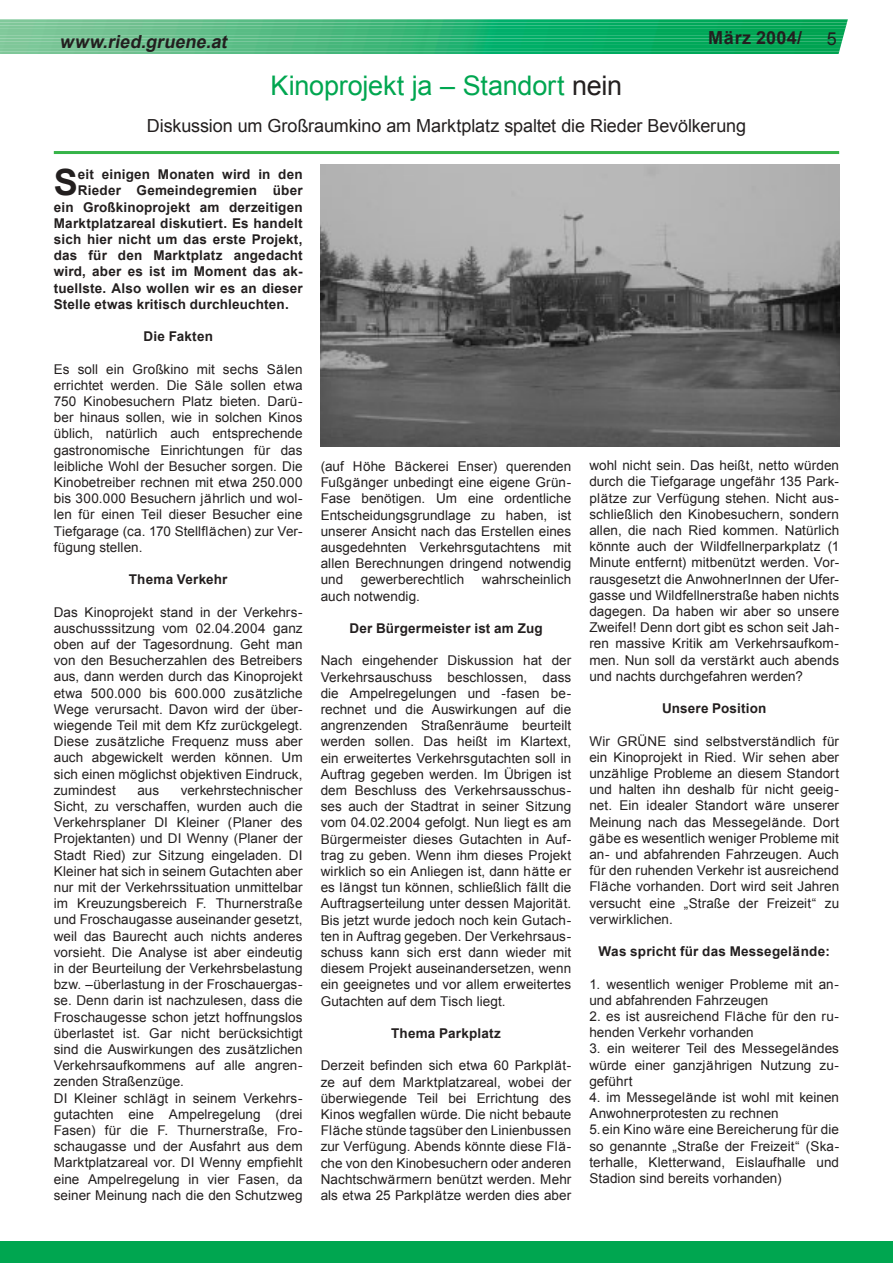
<style>
.page{position:relative;width:893px;height:1263px;background:#fff}
.page>*{position:absolute;margin:0;border:0;box-sizing:border-box;transform-origin:0 0}
.t1{font:700 36.15px "Arial";color:#231f1f}
.t2{font:27px "Arial";letter-spacing:-.01em;color:#00a650}
.t3{font:18px "Arial";letter-spacing:-.01em;color:#231f1f}
.t4{font:italic 700 18px "Arial";color:#231f1f}
.t5{font:700 18px "Arial";letter-spacing:.01em;color:#231f1f}
.t6{font:13.5px/16.2px "Arial";letter-spacing:.005em;color:#231f1f;text-align:justify}
.t7{font:700 13.5px "Arial";letter-spacing:.015em;color:#231f1f}
.s1{color:#231f1f}
</style>
<div class="page">
<img style="left:0;top:19px;width:847px;height:35px">
<div style="left:0;top:1242px;width:892px;height:21px;background:#00a650"></div>
<hr style="left:54px;top:151px;width:785px;height:3px;background:#37b449">
<img style="left:321px;top:164px;width:518px;height:283px">
<h3 class="t4" style="left:60px;top:31px;width:172px">www.ried.gruene.at</h3>
<h3 class="t5" style="left:708px;top:28px;width:95px">M‰rz 2004/</h3>
<h3 class="t3" style="left:826px;top:28px;width:12px">5</h3>
<h2 class="t2" style="left:270px;top:71px;width:353px">Kinoprojekt ja ñ Standort <span class="s1">nein</span></h2>
<h3 class="t3" style="left:147px;top:116px;width:600px">Diskussion um Groflraumkino am Marktplatz spaltet die Rieder Bevˆlkerung</h3>
<h1 class="t1" style="left:54px;top:163px;width:26px">S</h1>
<p class="t7" style="left:78px;top:167px;width:226px">eit einigen Monaten wird in den</p>
<p class="t7" style="left:78px;top:183px;width:226px">Rieder Gemeindegremien ¸ber</p>
<p class="t7" style="left:54px;top:199px;width:250px">ein Groflkinoprojekt am derzeitigen</p>
<p class="t7" style="left:54px;top:216px;width:250px">Marktplatzareal diskutiert. Es handelt</p>
<p class="t7" style="left:54px;top:232px;width:250px">sich hier nicht um das erste Projekt,</p>
<p class="t7" style="left:54px;top:248px;width:250px">das f¸r den Marktplatz angedacht</p>
<p class="t7" style="left:54px;top:264px;width:250px">wird, aber es ist im Moment das ak-</p>
<p class="t7" style="left:54px;top:280px;width:250px">tuellste. Also wollen wir es an dieser</p>
<p class="t7" style="left:54px;top:297px;width:236px">Stelle etwas kritisch durchleuchten.</p>
<p class="t7" style="left:143px;top:329px;width:71px">Die Fakten</p>
<p class="t6" style="left:54px;top:361px;width:250px">Es soll ein Groflkino mit sechs S‰len errichtet werden. Die S‰le sollen etwa 750 Kinobesuchern Platz bieten. Dar¸- ber hinaus sollen, wie in solchen Kinos ¸blich, nat¸rlich auch entsprechende gastronomische Einrichtungen f¸r das leibliche Wohl der Besucher sorgen. Die Kinobetreiber rechnen mit etwa 250.000 bis 300.000 Besuchern j‰hrlich und wol&shy;len f¸r einen Teil dieser Besucher eine Tiefgarage (ca. 170 Stellfl‰chen) zur Ver&shy;f¸gung stellen.</p>
<p class="t7" style="left:129px;top:572px;width:100px">Thema Verkehr</p>
<p class="t6" style="left:54px;top:604px;width:250px">Das Kinoprojekt stand in der Verkehrs&shy;auschusssitzung vom 02.04.2004 ganz oben auf der Tagesordnung. Geht man von den Besucherzahlen des Betreibers aus, dann werden durch das Kinoprojekt etwa 500.000 bis 600.000 zus‰tzliche Wege verursacht. Davon wird der ¸ber&shy;wiegende Teil mit dem Kfz zur¸ckgelegt.<br>Diese zus‰tzliche Frequenz muss aber auch abgewickelt werden kˆnnen. Um sich einen mˆglichst objektiven Eindruck, zumindest</p>
<p class="t6" style="left:54px;top:782px;width:250px;text-align:left;text-indent:127px">verkehrstechnischer Sicht, zu verschaffen, wurden auch die Verkehrsplaner DI Kleiner (Planer des Projektanten) und DI Wenny (Planer der Stadt Ried) zur Sitzung eingeladen. DI Kleiner hat sich in seinem Gutachten aber nur mit der Verkehrssituation unmittelbar im Kreuzungsbereich F. Thurnerstrafle und Froschaugasse auseinander gesetzt, weil das Baurecht auch nichts anderes vorsieht. Die Analyse ist aber eindeutig in der Beurteilung der Verkehrsbelastung bzw. ñ¸berlastung in der Froschauergas&shy;se. Denn darin ist nachzulesen, dass die Froschaugesse schon jetzt hoffnungslos ¸berlastet ist. Gar nicht ber¸cksichtigt sind die Auswirkungen des zus‰tzlichen Verkehrsaufkommens auf alle angren&shy;zenden Straflenz¸ge.<br>DI Kleiner schl‰gt in seinem Verkehrs&shy;gutachten eine Ampelregelung (drei Fasen) f¸r die F. Thurnerstrafle, Fro&shy;schaugasse und der Ausfahrt aus dem Marktplatzareal vor. DI Wenny empfiehlt eine Ampelregelung in vier Fasen, da seiner Meinung nach die den Schutzweg</p>
<p class="t6" style="left:137px;top:782px;width:23px">aus</p>
<p class="t6" style="left:321px;top:458px;width:252px">(auf Hˆhe B‰ckerei Enser) querenden Fuflg‰nger unbedingt eine eigene Gr¸n-Fase benˆtigen. Um eine ordentliche Entscheidungsgrundlage zu haben, ist unserer Ansicht nach das Erstellen eines ausgedehnten Verkehrsgutachtens mit allen Berechnungen dringend notwendig und</p>
<p class="t6" style="left:361px;top:572px;width:105px">gewerberechtlich</p>
<p class="t6" style="left:482px;top:572px;width:91px">wahrscheinlich</p>
<p class="t6" style="left:321px;top:588px;width:101px">auch notwendig.</p>
<p class="t7" style="left:349px;top:621px;width:195px">Der B¸rgermeister ist am Zug</p>
<p class="t6" style="left:321px;top:653px;width:252px">Nach eingehender Diskussion hat der Verkehrsauschuss beschlossen, dass die Ampelregelungen und -fasen be&shy;rechnet und die Auswirkungen auf die angrenzenden Straflenr‰ume beurteilt werden sollen. Das heiflt im Klartext, ein erweitertes Verkehrsgutachten soll in Auftrag gegeben werden. Im ‹brigen ist dem Beschluss des Verkehrsausschus&shy;ses auch der Stadtrat in seiner Sitzung vom 04.02.2004 gefolgt. Nun liegt es am B¸rgermeister dieses Gutachten in Auf&shy;trag zu geben. Wenn ihm dieses Projekt wirklich so ein Anliegen ist, dann h‰tte er es l‰ngst tun kˆnnen, schliefllich f‰llt die Auftragserteilung unter dessen Majorit‰t.<br>Bis jetzt wurde jedoch noch kein Gutach&shy;ten in Auftrag gegeben. Der Verkehrsaus&shy;schuss kann sich erst dann wieder mit diesem Projekt auseinandersetzen, wenn ein geeignetes und vor allem erweitertes Gutachten auf dem Tisch liegt.</p>
<p class="t7" style="left:391px;top:1026px;width:111px">Thema Parkplatz</p>
<p class="t6" style="left:321px;top:1058px;width:252px">Derzeit befinden sich etwa 60 Parkpl‰t&shy;ze auf dem Marktplatzareal, wobei der ¸berwiegende Teil bei Errichtung des Kinos wegfallen w¸rde. Die nicht bebaute Fl‰che st¸nde tags¸ber den Linienbussen zur Verf¸gung. Abends kˆnnte diese Fl‰- che von den Kinobesuchern oder anderen Nachtschw‰rmern ben¸tzt werden. Mehr als etwa 25 Parkpl‰tze werden dies aber</p>
<p class="t6" style="left:589px;top:457px;width:251px">wohl nicht sein. Das heiflt, netto w¸rden durch die Tiefgarage ungef‰hr 135 Park&shy;pl‰tze zur Verf¸gung stehen. Nicht aus&shy;schliefllich den Kinobesuchern, sondern allen, die nach Ried kommen. Nat¸rlich kˆnnte auch der Wildfellnerparkplatz (1<br>Minute entfernt) mitben¸tzt werden. Vor&shy;rausgesetzt die AnwohnerInnen der Ufer&shy;gasse und Wildfellnerstrafle haben nichts dagegen. Da haben wir aber so unsere Zweifel! Denn dort gibt es schon seit Jah&shy;ren massive Kritik am Verkehrsaufkom&shy;men. Nun soll da verst‰rkt auch abends und nachts durchgefahren werden?</p>
<p class="t7" style="left:662px;top:701px;width:106px">Unsere Position</p>
<p class="t6" style="left:589px;top:733px;width:251px">Wir GR‹NE sind selbstverst‰ndlich f¸r ein Kinoprojekt in Ried. Wir sehen aber unz‰hlige Probleme an diesem Standort und halten ihn deshalb f¸r nicht geeig&shy;net. Ein idealer Standort w‰re unserer Meinung nach das Messegel‰nde. Dort g‰be es wesentlich weniger Probleme mit an- und abfahrenden Fahrzeugen. Auch f¸r den ruhenden Verkehr ist ausreichend Fl‰che vorhanden. Dort wird seit Jahren versucht eine ÑStrafle der Freizeitì zu verwirklichen.</p>
<p class="t7" style="left:598px;top:944px;width:233px">Was spricht f¸r das Messegel‰nde:</p>
<p class="t6" style="left:589px;top:976px;width:251px">1. wesentlich weniger Probleme mit an&shy;und abfahrenden Fahrzeugen</p>
<p class="t6" style="left:589px;top:1008px;width:251px">2. es ist ausreichend Fl‰che f¸r den ru&shy;henden Verkehr vorhanden</p>
<p class="t6" style="left:589px;top:1041px;width:251px">3. ein weiterer Teil des Messegel‰ndes w¸rde einer ganzj‰hrigen Nutzung zu&shy;gef¸hrt</p>
<p class="t6" style="left:589px;top:1089px;width:251px">4. im Messegel‰nde ist wohl mit keinen<br>Anwohnerprotesten zu rechnen</p>
<p class="t6" style="left:589px;top:1122px;width:251px">5. ein Kino w‰re eine Bereicherung f¸r die so genannte ÑStrafle der Freizeitì (Ska&shy;terhalle, Kletterwand, Eislaufhalle und Stadion sind bereits vorhanden)</p>
</div>
